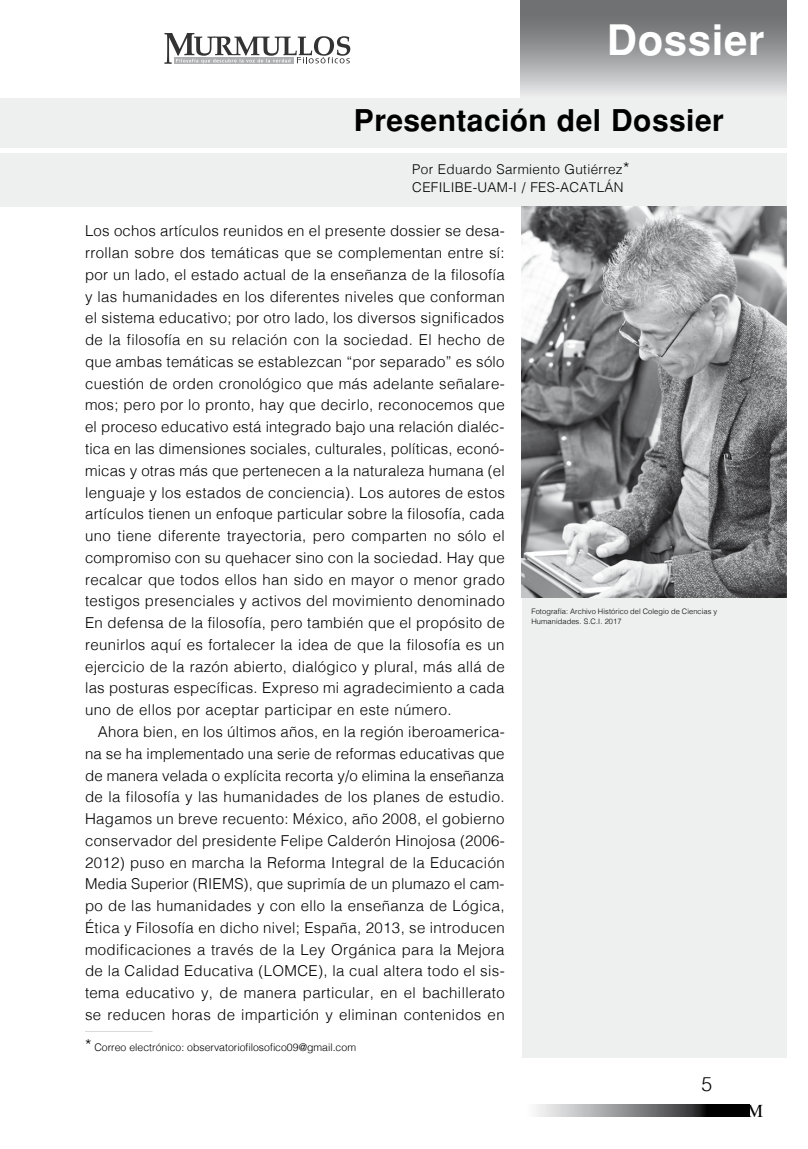
<style>
.page{position:relative;width:808px;height:1149px;background:#fff}
.page>*{position:absolute;margin:0;border:0;box-sizing:border-box;transform-origin:0 0}
.t1{font:700 42px "Helvetica";letter-spacing:.015em;color:#fff}
.t2{font:700 30px "Helvetica";letter-spacing:.015em;color:#000}
.t3{font:300 19.5px "Helvetica";color:#000}
.t4{font:18px "Times";color:#000}
.t5{font:300 15px/21.8px "Helvetica";letter-spacing:.025em;color:#000;text-align:justify}
.t6{font:300 13.5px/18px "Helvetica";letter-spacing:.025em;color:#000}
.t7{font:300 10.5px "Helvetica";color:#000}
.t8{font:300 7.5px/10.5px "Helvetica";letter-spacing:.01em;color:#000}
.s1{font-size:16.5px}
</style>
<div class="page">
<svg style="left:536px;top:1104px;width:213px;height:12px;background:#737475"></svg>
<svg style="left:164px;top:33px;width:186px;height:30px"></svg>
<svg style="left:520px;top:0;width:266px;height:98px;background:#9d9e9f"></svg>
<div style="left:0;top:98px;width:786px;height:108px;background:#eeefef"></div>
<div style="left:0;top:148px;width:787px;height:5px;background:#fff"></div>
<div style="left:522px;top:598px;width:264px;height:459px;background:#eeefef"></div>
<hr style="left:85px;top:1030px;width:68px;height:1px;background:#d9dadb">
<img style="left:522px;top:206px;width:264px;height:391px">
<h1 class="t1" style="left:607px;top:16px;width:159px">Dossier</h1>
<h2 class="t2" style="left:354px;top:102px;width:371px">Presentación del Dossier</h2>
<p class="t6" style="left:412px;top:159px;width:219px">Por Eduardo Sarmiento Gutiérrez<span class="s1">*<br></span>CEFILIBE-UAM-I / FES-ACATLÁN</p>
<p class="t5" style="left:85px;top:219px;width:421px">Los ochos artículos reunidos en el presente dossier se desa&shy;rrollan sobre dos temáticas que se complementan entre sí: por un lado, el estado actual de la enseñanza de la filosofía y las humanidades en los diferentes niveles que conforman el sistema educativo; por otro lado, los diversos significados de la filosofía en su relación con la sociedad. El hecho de que ambas temáticas se establezcan “por separado” es sólo cuestión de orden cronológico que más adelante señalare&shy;mos; pero por lo pronto, hay que decirlo, reconocemos que el proceso educativo está integrado bajo una relación dialéc&shy;tica en las dimensiones sociales, culturales, políticas, econó&shy;micas y otras más que pertenecen a la naturaleza humana (el lenguaje y los estados de conciencia). Los autores de estos artículos tienen un enfoque particular sobre la filosofía, cada uno tiene diferente trayectoria, pero comparten no sólo el compromiso con su quehacer sino con la sociedad. Hay que recalcar que todos ellos han sido en mayor o menor grado testigos presenciales y activos del movimiento denominado En defensa de la filosofía, pero también que el propósito de reunirlos aquí es fortalecer la idea de que la filosofía es un ejercicio de la razón abierto, dialógico y plural, más allá de las posturas específicas. Expreso mi agradecimiento a cada uno de ellos por aceptar participar en este número.</p>
<p class="t5" style="left:85px;top:719px;width:421px;text-indent:13px">Ahora bien, en los últimos años, en la región iberoamerica&shy;na se ha implementado una serie de reformas educativas que de manera velada o explícita recorta y/o elimina la enseñanza de la filosofía y las humanidades de los planes de estudio.<br>Hagamos un breve recuento: México, año 2008, el gobierno conservador del presidente Felipe Calderón Hinojosa (2006- 2012) puso en marcha la Reforma Integral de la Educación Media Superior (RIEMS), que suprimía de un plumazo el cam&shy;po de las humanidades y con ello la enseñanza de Lógica, Ética y Filosofía en dicho nivel; España, 2013, se introducen modificaciones a través de la Ley Orgánica para la Mejora de la Calidad Educativa (LOMCE), la cual altera todo el sis&shy;tema educativo y, de manera particular, en el bachillerato se reducen horas de impartición y eliminan contenidos en</p>
<p class="t7" style="left:85px;top:1038px;width:272px"><span class="s1">*</span> Correo electrónico: observatoriofilosofico09@gmail.com</p>
<p class="t8" style="left:531px;top:605px;width:187px">Fotografía: Archivo Histórico del Colegio de Ciencias y<br>Humanidades. S.C.I. 2017</p>
<h3 class="t3" style="left:701px;top:1066px;width:12px">5</h3>
<p class="t4" style="left:747px;top:1093px;width:18px">M</p>
</div>
